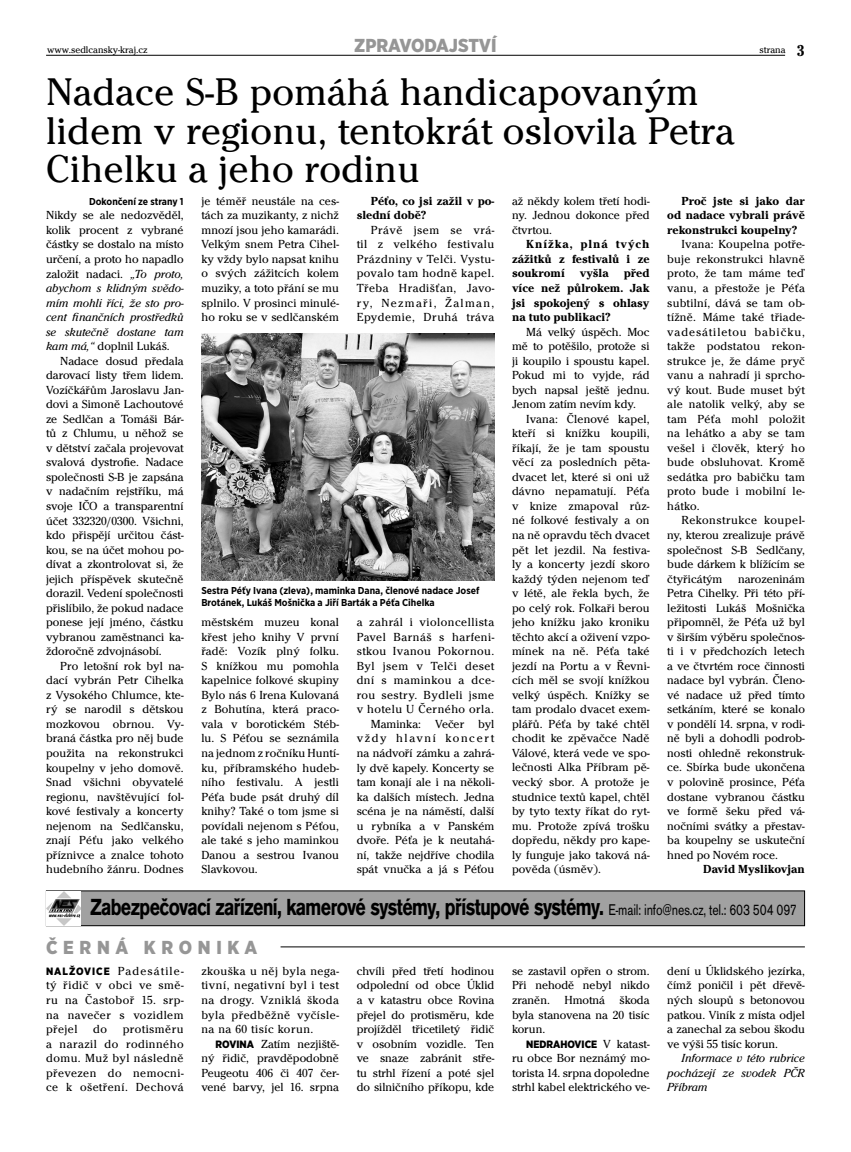
<style>
.page{position:relative;width:851px;height:1152px;background:#fff}
.page>*{position:absolute;margin:0;border:0;box-sizing:border-box;transform-origin:0 0}
.t1{font:40px/38.8px "Cheltenham Itc TOT";letter-spacing:.01em;color:#000}
.t2{font:700 24.25px "Accius TEE";letter-spacing:-.03em;color:#000;scale:.78 1}
.t3{font:900 condensed 18.75px "Gotham CE";color:#969696}
.t4{font:900 condensed 18.75px "Gotham CE";letter-spacing:.3em;color:#969696}
.t5{font:12.12px/14.5px "Cheltenham Itc TOT";color:#000;text-align:justify}
.t6{font:700 12.12px/14.5px "Cheltenham Itc TOT";color:#000;text-align:justify}
.t7{font:italic 12.12px/14.5px "Cheltenham Itc TOT";color:#000;text-align:justify}
.t8{font:900 condensed 10.62px "Gotham CE";color:#000}
.t9{font:700 condensed 10px/12px "Gotham CE";color:#000}
.t10{font:10px "Cheltenham Itc TOT";color:#000}
.s1{font-weight:700;font-stretch:condensed;font-size:16.25px}
.s2{font-style:italic}
.s3{font-weight:400;font-size:16.12px}
.s4{font-family:"Gotham CE";font-weight:900;font-stretch:condensed;font-size:10.62px}
.s5{font-family:"Cheltenham Itc TOT";font-weight:400;font-stretch:normal;font-size:12.12px}
</style>
<div class="page">
<hr style="left:46px;top:55px;width:739px;height:1px;background:#000">
<hr style="left:280px;top:946px;width:524px;height:1px;background:#000">
<div style="left:46px;top:891px;width:758px;height:34px;background:#a1a1a1"></div>
<div style="left:46px;top:890px;width:758px;height:36px;border:1px solid #000"></div>
<img style="left:47px;top:891px;width:34px;height:34px">
<img style="left:201px;top:333px;width:293px;height:248px">
<p class="t10" style="left:47px;top:46px;width:102px">www.sedlcansky-kraj.cz</p>
<h3 class="t3" style="left:354px;top:39px;width:144px">ZPRAVODAJSTVÍ</h3>
<p class="t10" style="left:759px;top:46px;width:47px">strana <span class="s1">3</span></p>
<h1 class="t1" style="left:46px;top:76px;width:690px">Nadace S-B pomáhá handicapovaným lidem v regionu, tentokrát oslovila Petra<br>Cihelku a jeho rodinu</h1>
<p class="t5" style="left:201px;top:195px;width:139px">je téměř neustále na ces&shy;tách za muzikanty, z nichž mnozí jsou jeho kamarádi.<br>Velkým snem Petra Cihel&shy;ky vždy bylo napsat knihu o svých zážitcích kolem muziky, a toto přání se mu splnilo. V prosinci minulé&shy;ho roku se v sedlčanském</p>
<p class="t6" style="left:356px;top:195px;width:139px;text-indent:14px">Péťo, co jsi zažil v po&shy;slední době?</p>
<p class="t5" style="left:356px;top:224px;width:139px;text-indent:14px">Právě jsem se vrá&shy;til z velkého festivalu Prázdniny v Telči. Vystu&shy;povalo tam hodně kapel.<br>Třeba Hradišťan, Javo&shy;ry, Nezmaři, Žalman, Epydemie, Druhá tráva</p>
<p class="t6" style="left:667px;top:195px;width:139px;text-indent:14px">Proč jste si jako dar od nadace vybrali právě rekonstrukci koupelny?</p>
<p class="t5" style="left:667px;top:238px;width:139px;text-indent:14px">Ivana: Koupelna potře&shy;buje rekonstrukci hlavně proto, že tam máme teď vanu, a přestože je Péťa subtilní, dává se tam ob&shy;tížně. Máme také třiade&shy;vadesátiletou babičku, takže podstatou rekon&shy;strukce je, že dáme pryč vanu a nahradí ji sprcho&shy;vý kout. Bude muset být ale natolik velký, aby se tam Péťa mohl položit na lehátko a aby se tam vešel i člověk, který ho bude obsluhovat. Kromě sedátka pro babičku tam proto bude i mobilní le&shy;hátko.</p>
<p class="t5" style="left:667px;top:514px;width:139px;text-indent:14px">Rekonstrukce koupel&shy;ny, kterou zrealizuje právě společnost S-B Sedlčany, bude dárkem k blížícím se čtyřicátým</p>
<p class="t5" style="left:512px;top:195px;width:139px">až někdy kolem třetí hodi&shy;ny. Jednou dokonce před čtvrtou.</p>
<p class="t6" style="left:512px;top:238px;width:139px;text-indent:14px">Knížka, plná tvých zážitků z festivalů i ze soukromí vyšla před více než půlrokem. Jak jsi spokojený s ohlasy na tuto publikaci?</p>
<p class="t5" style="left:512px;top:325px;width:139px;text-indent:14px">Má velký úspěch. Moc mě to potěšilo, protože si ji koupilo i spoustu kapel.<br>Pokud mi to vyjde, rád bych napsal ještě jednu.<br>Jenom zatím nevím kdy.</p>
<p class="t5" style="left:512px;top:412px;width:139px;text-indent:14px">Ivana: Členové kapel, kteří si knížku koupili, říkají, že je tam spoustu věcí za posledních pěta&shy;dvacet let, které si oni už dávno nepamatují. Péťa v knize zmapoval růz&shy;né folkové festivaly a on na ně opravdu těch dvacet pět let jezdil. Na festiva&shy;ly a koncerty jezdí skoro každý týden nejenom teď v létě, ale řekla bych, že po celý rok. Folkaři berou jeho knížku jako kroniku těchto akcí a oživení vzpo&shy;mínek na ně. Péťa také jezdí na Portu a v Řevni&shy;cích měl se svojí knížkou velký úspěch. Knížky se tam prodalo dvacet exem&shy;plářů. Péťa by také chtěl chodit ke zpěvačce Nadě Válové, která vede ve spo&shy;lečnosti Alka Příbram pě&shy;vecký sbor. A protože je studnice textů kapel, chtěl by tyto texty říkat do ryt&shy;mu. Protože zpívá trošku dopředu, někdy pro kape&shy;ly funguje jako taková ná&shy;pověda (úsměv).</p>
<p class="t9" style="left:89px;top:196px;width:96px">Dokončení ze strany 1</p>
<p class="t5" style="left:46px;top:209px;width:139px">Nikdy se ale nedozvěděl, kolik procent z vybrané částky se dostalo na místo určení, a proto ho napadlo založit nadaci. <span class="s2">„To proto, abychom s klidným svědo&shy;mím mohli říci, že sto pro&shy;cent finančních prostředků se skutečně dostane tam kam má,“</span> doplnil Lukáš.</p>
<p class="t5" style="left:46px;top:354px;width:139px;text-indent:14px">Nadace dosud předala darovací listy třem lidem.<br>Vozíčkářům Jaroslavu Jan&shy;dovi a Simoně Lachoutové ze Sedlčan a Tomáši Bár&shy;tů z Chlumu, u něhož se v dětství začala projevovat svalová dystrofie. Nadace společnosti S-B je zapsána v nadačním rejstříku, má svoje IČO a transparentní účet 332320/0300. Všichni, kdo přispějí určitou část&shy;kou, se na účet mohou po&shy;dívat a zkontrolovat si, že jejich příspěvek skutečně dorazil. Vedení společnosti přislíbilo, že pokud nadace ponese její jméno, částku vybranou zaměstnanci ka&shy;ždoročně zdvojnásobí.</p>
<p class="t5" style="left:46px;top:659px;width:139px;text-indent:14px">Pro letošní rok byl na&shy;dací vybrán Petr Cihelka z Vysokého Chlumce, kte&shy;rý se narodil s dětskou mozkovou obrnou. Vy&shy;braná částka pro něj bude použita na rekonstrukci koupelny v jeho domově.<br>Snad všichni obyvatelé regionu, navštěvující fol&shy;kové festivaly a koncerty nejenom na Sedlčansku, znají Péťu jako velkého příznivce a znalce tohoto hudebního žánru. Dodnes</p>
<p class="t5" style="left:667px;top:572px;width:139px;text-indent:71px">narozeninám Petra Cihelky. Při této pří&shy;ležitosti Lukáš Mošnička připomněl, že Péťa už byl v širším výběru společnos&shy;ti i v předchozích letech a ve čtvrtém roce činnosti nadace byl vybrán. Členo&shy;vé nadace už před tímto setkáním, které se konalo v pondělí 14. srpna, v rodi&shy;ně byli a dohodli podrob&shy;nosti ohledně rekonstruk&shy;ce. Sbírka bude ukončena v polovině prosince, Péťa dostane vybranou částku ve formě šeku před vá&shy;nočními svátky a přestav&shy;ba koupelny se uskuteční hned po Novém roce.</p>
<p class="t6" style="left:703px;top:863px;width:103px">David Myslikovjan</p>
<p class="t9" style="left:201px;top:585px;width:279px">Sestra Péťy Ivana (zleva), maminka Dana, členové nadace Josef<br>Brotánek, Lukáš Mošnička a Jiří Barták a Péťa Cihelka</p>
<p class="t5" style="left:356px;top:616px;width:139px;text-align:right">a zahrál i violoncellista<br>Pavel Barnáš s harfeni&shy;stkou Ivanou Pokornou.<br>Byl jsem v Telči deset dní s maminkou a dce&shy;rou sestry. Bydleli jsme v hotelu U Černého orla.<br>Maminka: Večer byl vždy hlavní koncert na nádvoří zámku a zahrá&shy;ly dvě kapely. Koncerty se tam konají ale i na několi&shy;ka dalších místech. Jedna scéna je na náměstí, další u rybníka a v Panském dvoře. Péťa je k neutahá&shy;ní, takže nejdříve chodila spát vnučka a já s Péťou</p>
<p class="t5" style="left:201px;top:616px;width:139px">městském muzeu konal křest jeho knihy V první řadě: Vozík plný folku.<br>S knížkou mu pomohla kapelnice folkové skupiny Bylo nás 6 Irena Kulovaná z Bohutína, která praco&shy;vala v borotickém Stéb&shy;lu. S Péťou se seznámila na jednom z ročníku Huntí&shy;ku, příbramského hudeb&shy;ního festivalu. A jestli Péťa bude psát druhý díl knihy? Také o tom jsme si povídali nejenom s Péťou, ale také s jeho maminkou Danou a sestrou Ivanou Slavkovou.</p>
<h2 class="t2" style="left:90px;top:898px;width:907px">Zabezpečovací zařízení, kamerové systémy, přístupové systémy. <span class="s3">E-mail: info@nes.cz, tel.: 603 504 097</span></h2>
<h3 class="t4" style="left:46px;top:940px;width:213px">ČERNÁ KRONIKA</h3>
<p class="t5" style="left:46px;top:964px;width:139px"><span class="s4">NALŽOVICE</span> Padesátile&shy;tý řidič v obci ve smě&shy;ru na Častoboř 15. srp&shy;na navečer s vozidlem přejel</p>
<p class="t5" style="left:201px;top:964px;width:139px">zkouška u něj byla nega&shy;tivní, negativní byl i test na drogy. Vzniklá škoda byla předběžně vyčísle&shy;na na 60 tisíc korun.</p>
<p class="t5" style="left:201px;top:1037px;width:139px;text-indent:14px"><span class="s4">ROVINA</span> Zatím nezjiště&shy;ný řidič, pravděpodobně Peugeotu 406 či 407 čer&shy;vené barvy, jel 16. srpna</p>
<p class="t5" style="left:93px;top:1023px;width:15px">do</p>
<p class="t5" style="left:46px;top:1023px;width:139px;text-indent:77px">protisměru a narazil do rodinného domu. Muž byl následně převezen do nemocni&shy;ce k ošetření. Dechová</p>
<p class="t5" style="left:356px;top:964px;width:139px">chvíli před třetí hodinou odpolední od obce Úklid a v katastru obce Rovina přejel do protisměru, kde projížděl třicetiletý řidič v osobním vozidle. Ten ve snaze zabránit stře&shy;tu strhl řízení a poté sjel do silničního příkopu, kde</p>
<p class="t5" style="left:512px;top:964px;width:139px">se zastavil opřen o strom.<br>Při nehodě nebyl nikdo zraněn. Hmotná škoda byla stanovena na 20 tisíc korun.</p>
<p class="t8" style="left:526px;top:1040px;width:125px">NEDRAHOVICE <span class="s5">V katast-</span></p>
<p class="t5" style="left:512px;top:1052px;width:139px">ru obce Bor neznámý mo&shy;torista 14. srpna dopoledne strhl kabel elektrického ve-</p>
<p class="t5" style="left:667px;top:964px;width:139px">dení u Úklidského jezírka, čímž poničil i pět dřevě&shy;ných sloupů s betonovou patkou. Viník z místa odjel a zanechal za sebou škodu ve výši 55 tisíc korun.</p>
<p class="t7" style="left:667px;top:1052px;width:139px;text-indent:14px">Informace v této rubrice pocházejí ze svodek PČR Příbram</p>
</div>
